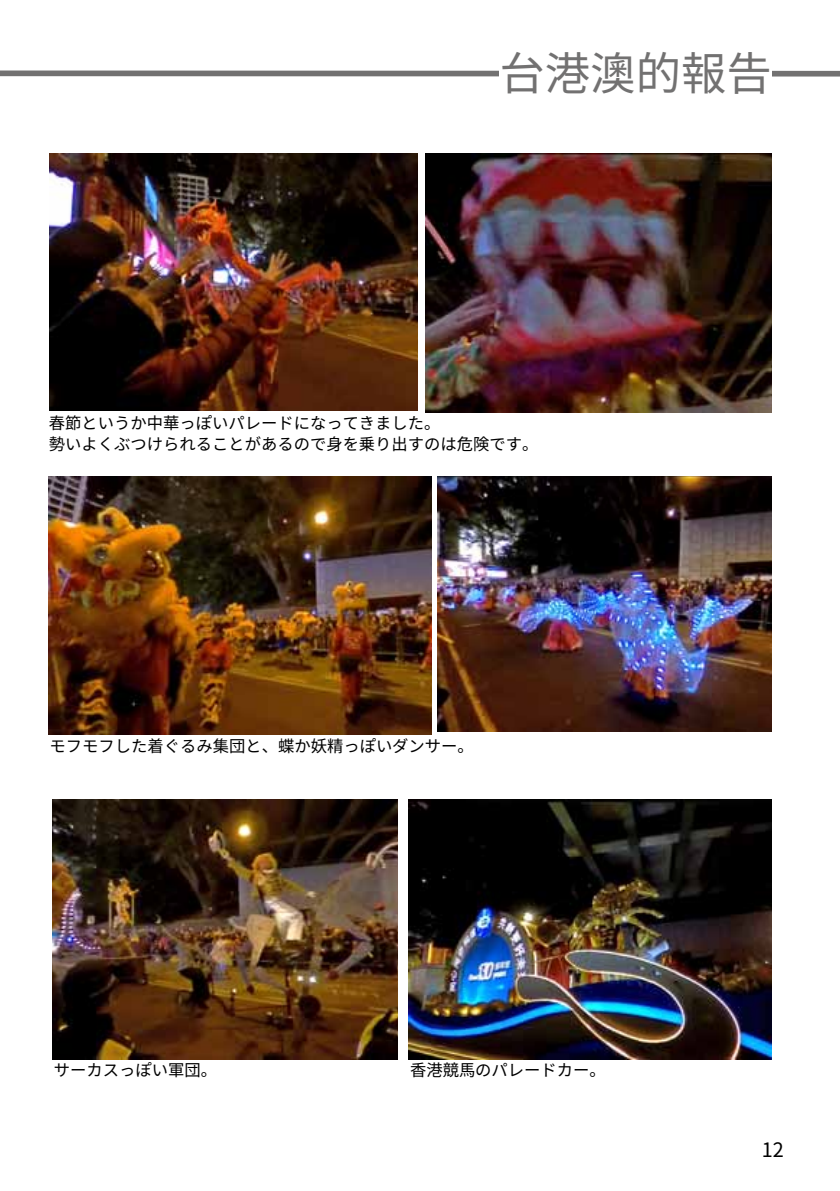
<style>
.page{position:relative;width:840px;height:1191px;background:#fff}
.page>*{position:absolute;margin:0;border:0;box-sizing:border-box;transform-origin:0 0}
.t1{font:45.4px "Source Han Sans";color:#727171}
.t2{font:19.8px "Source Han Sans";color:#000}
.t3{font:16.2px/20.6px "Source Han Sans";color:#000}
</style>
<div class="page">
<svg style="left:0;top:70px;width:839px;height:7px"></svg>
<img style="left:437px;top:476px;width:334px;height:256px">
<img style="left:50px;top:153px;width:367px;height:258px">
<img style="left:425px;top:153px;width:346px;height:259px">
<img style="left:48px;top:476px;width:383px;height:258px">
<img style="left:408px;top:799px;width:363px;height:260px">
<img style="left:52px;top:799px;width:345px;height:260px">
<h1 class="t1" style="left:499px;top:47px;width:274px">台港澳的報告</h1>
<p class="t3" style="left:49px;top:413px;width:490px">春節というか中華っぽいパレードになってきました。<br>勢いよくぶつけられることがあるので身を乗り出すのは危険です。</p>
<p class="t3" style="left:50px;top:735px;width:425px">モフモフした着ぐるみ集団と、蝶か妖精っぽいダンサー。</p>
<p class="t3" style="left:54px;top:1060px;width:164px">サーカスっぽい軍団。</p>
<p class="t3" style="left:410px;top:1060px;width:197px">香港競馬のパレードカー。</p>
<p class="t2" style="left:761px;top:1138px;width:24px">12</p>
</div>
